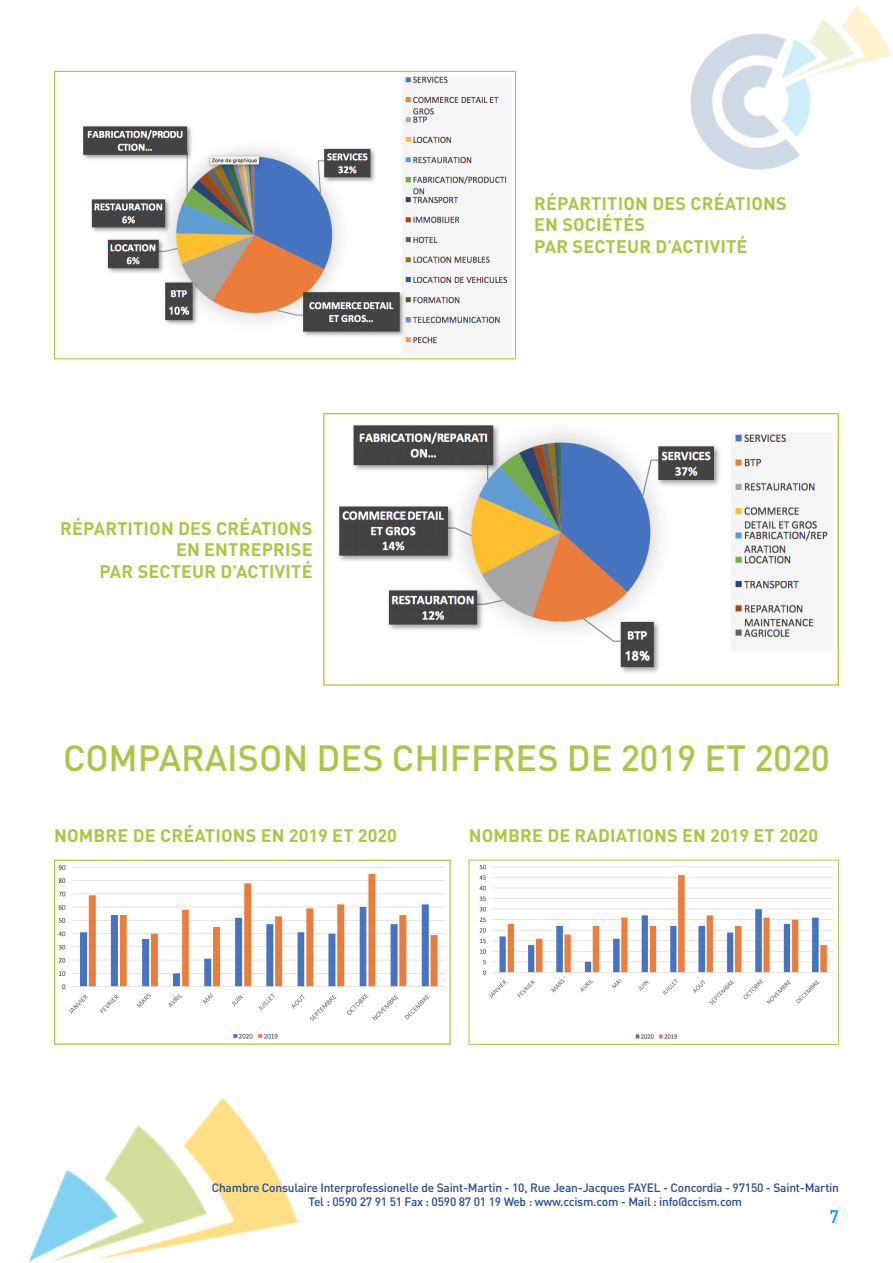
<style>
.page{position:relative;width:893px;height:1263px;background:#fff}
.page>*{position:absolute;margin:0;border:0;box-sizing:border-box;transform-origin:0 0}
.t1{font:500 36px "DINOT";color:#abc645}
.t2{font:700 18px/21.6px "DINOT";letter-spacing:.01em;color:#abc645}
.t3{font:500 18px "DINOT";color:#009ede}
.t4{font:500 12px "DINOT";letter-spacing:-.02em;color:#234b91}
</style>
<div class="page">
<img style="left:690px;top:6px;width:201px;height:164px">
<img style="left:29px;top:1098px;width:270px;height:165px">
<img style="left:83px;top:76px;width:425px;height:268px">
<div style="left:54px;top:71px;width:462px;height:288px;border:1px solid #abc645"></div>
<img style="left:339px;top:425px;width:489px;height:248px">
<div style="left:323px;top:413px;width:516px;height:273px;border:1px solid #b4c42d"></div>
<img style="left:58px;top:865px;width:387px;height:174px">
<div style="left:54px;top:860px;width:397px;height:185px;border:1px solid #abc645"></div>
<img style="left:479px;top:864px;width:355px;height:175px">
<div style="left:469px;top:860px;width:370px;height:185px;border:1px solid #abc645"></div>
<p class="t2" style="left:60px;top:517px;width:254px">RÉPARTITION DES CRÉATIONS</p>
<p class="t2" style="left:176px;top:538px;width:138px">EN ENTREPRISE</p>
<p class="t2" style="left:99px;top:560px;width:215px">PAR SECTEUR D’ACTIVITÉ</p>
<p class="t2" style="left:534px;top:192px;width:254px">RÉPARTITION DES CRÉATIONS<br>EN SOCIÉTÉS</p>
<p class="t2" style="left:534px;top:235px;width:215px">PAR SECTEUR D’ACTIVITÉ</p>
<p class="t1" style="left:63px;top:735px;width:768px">COMPARAISON DES CHIFFRES DE 2019 ET 2020</p>
<p class="t2" style="left:54px;top:824px;width:344px">NOMBRE DE CRÉATIONS EN 2019 ET 2020</p>
<p class="t2" style="left:469px;top:824px;width:351px">NOMBRE DE RADIATIONS EN 2019 ET 2020</p>
<p class="t4" style="left:212px;top:1180px;width:629px">Chambre Consulaire Interprofessionelle de Saint-Martin - 10, Rue Jean-Jacques FAYEL - Concordia - 97150 - Saint-Martin</p>
<p class="t4" style="left:309px;top:1194px;width:435px">Tel : 0590 27 91 51 Fax : 0590 87 01 19 Web : www.ccism.com - Mail : info@ccism.com</p>
<p class="t3" style="left:829px;top:1205px;width:11px">7</p>
</div>
